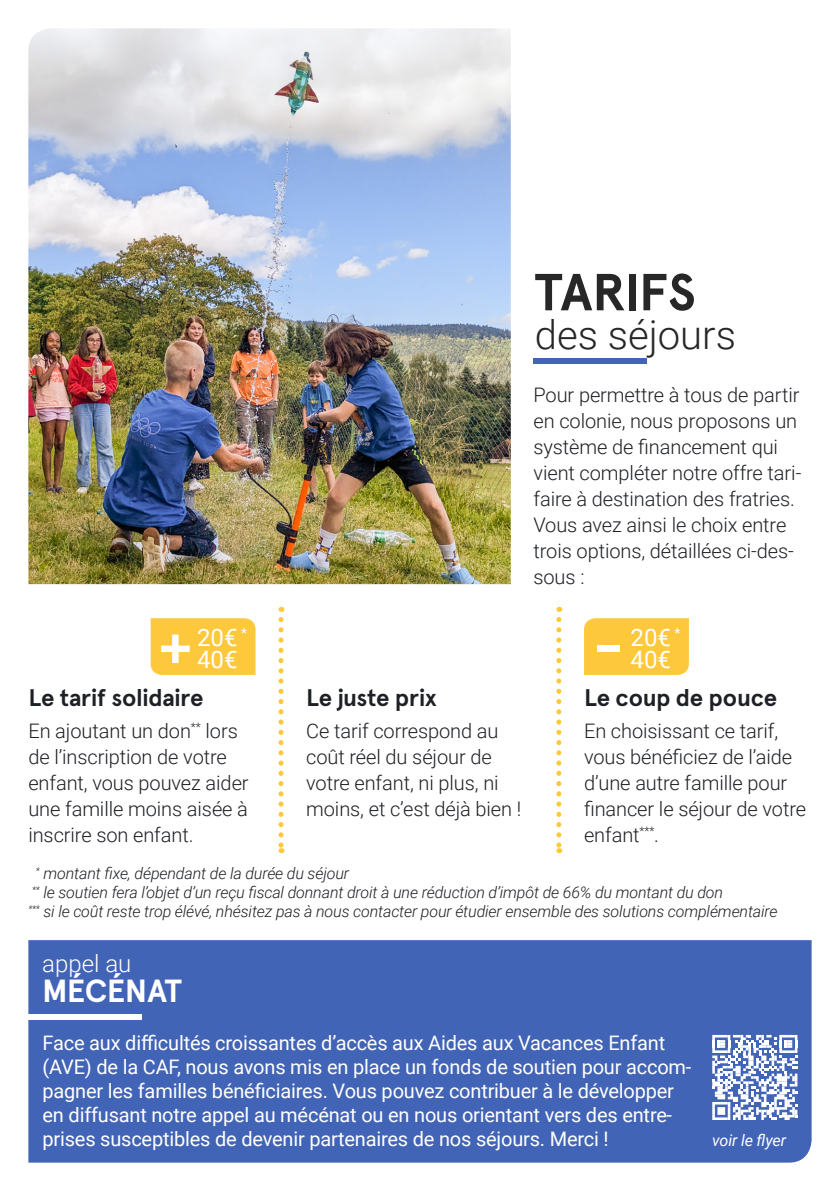
<style>
.page{position:relative;width:840px;height:1191px;background:#fff}
.page>*{position:absolute;margin:0;border:0;box-sizing:border-box;transform-origin:0 0}
.t1{font:700 60px "Apercu";color:#fff}
.t2{font:700 52px "Apercu";letter-spacing:-.03em;color:#272728}
.t3{font:300 40px "Roboto";color:#272728}
.t4{font:700 32px "Apercu";letter-spacing:-.015em;color:#fff}
.t5{font:700 24px "Apercu";letter-spacing:-.015em;color:#1d2024}
.t6{font:24px "Roboto";color:#fff}
.t7{font:300 24px "Roboto";color:#fff}
.t8{font:300 20px/26px "Roboto";letter-spacing:-.005em;color:#1d2024}
.t9{font:20px/24px "Roboto";letter-spacing:-.01em;color:#fff}
.t10{font:italic 300 16px "Roboto";letter-spacing:-.01em;color:#1d2024}
.t11{font:italic 16px "Roboto";letter-spacing:-.01em;color:#fff}
</style>
<div class="page">
<img style="left:28px;top:28px;width:482px;height:556px">
<div style="left:533px;top:359px;width:113px;height:5px;background:#4264b7"></div>
<div style="left:28px;top:940px;width:783px;height:222px;background:#4264b7"></div>
<svg style="left:278px;top:619px;width:5px;height:234px"></svg>
<svg style="left:556px;top:619px;width:5px;height:234px"></svg>
<div style="left:151px;top:618px;width:104px;height:57px;background:#fdc83c"></div>
<div style="left:584px;top:618px;width:104px;height:57px;background:#fdc83c"></div>
<div style="left:23px;top:1013px;width:119px;height:6px;background:#fff"></div>
<svg style="left:711px;top:1035px;width:86px;height:85px"></svg>
<p class="t2" style="left:534px;top:261px;width:162px">TARIFS</p>
<p class="t3" style="left:534px;top:306px;width:202px">des séjours</p>
<p class="t8" style="left:533px;top:381px;width:269px">Pour permettre à tous de partir en colonie, nous proposons un système de financement qui vient compléter notre offre tari&shy;faire à destination des fratries.</p>
<p class="t8" style="left:533px;top:511px;width:262px">Vous avez ainsi le choix entre trois options, détaillées ci-des&shy;sous :</p>
<p class="t1" style="left:158px;top:610px;width:37px">+</p>
<p class="t6" style="left:197px;top:620px;width:51px">20€ <sup>*</sup></p>
<p class="t6" style="left:197px;top:642px;width:42px">40€</p>
<p class="t1" style="left:593px;top:610px;width:32px">-</p>
<p class="t6" style="left:630px;top:620px;width:51px">20€ <sup>*</sup></p>
<p class="t6" style="left:630px;top:642px;width:42px">40€</p>
<p class="t5" style="left:28px;top:683px;width:176px">Le tarif solidaire</p>
<p class="t8" style="left:28px;top:717px;width:222px">En ajoutant un don<sup>**</sup> lors de l’inscription de votre enfant, vous pouvez aider une famille moins aisée à inscrire son enfant.</p>
<p class="t5" style="left:306px;top:683px;width:132px">Le juste prix</p>
<p class="t8" style="left:306px;top:717px;width:216px">Ce tarif correspond au coût réel du séjour de votre enfant, ni plus, ni moins, et c’est déjà bien !</p>
<p class="t5" style="left:583px;top:683px;width:194px">Le coup de pouce</p>
<p class="t8" style="left:583px;top:717px;width:223px">En choisissant ce tarif, vous bénéficiez de l’aide d’une autre famille pour financer le séjour de votre enfant<sup>***</sup>.</p>
<p class="t10" style="left:28px;top:862px;width:322px"><sup>**</sup><sup>*</sup> montant fixe, dépendant de la durée du séjour</p>
<p class="t10" style="left:28px;top:881px;width:696px"><sup>*</sup><sup>**</sup> le soutien fera l’objet d’un reçu fiscal donnant droit à une réduction d’impôt de 66% du montant du don</p>
<p class="t10" style="left:28px;top:900px;width:750px"><sup>***</sup> si le coût reste trop élévé, nhésitez pas à nous contacter pour étudier ensemble des solutions complémentaire</p>
<p class="t7" style="left:42px;top:947px;width:91px">appel au</p>
<p class="t4" style="left:42px;top:971px;width:141px">MÉCÉNAT</p>
<p class="t9" style="left:43px;top:1030px;width:650px">Face aux difficultés croissantes d’accès aux Aides aux Vacances Enfant (AVE) de la CAF, nous avons mis en place un fonds de soutien pour accom&shy;pagner les familles bénéficiaires. Vous pouvez contribuer à le développer en diffusant notre appel au mécénat ou en nous orientant vers des entre&shy;prises susceptibles de devenir partenaires de nos séjours. Merci !</p>
<p class="t11" style="left:711px;top:1129px;width:75px">voir le flyer</p>
</div>
